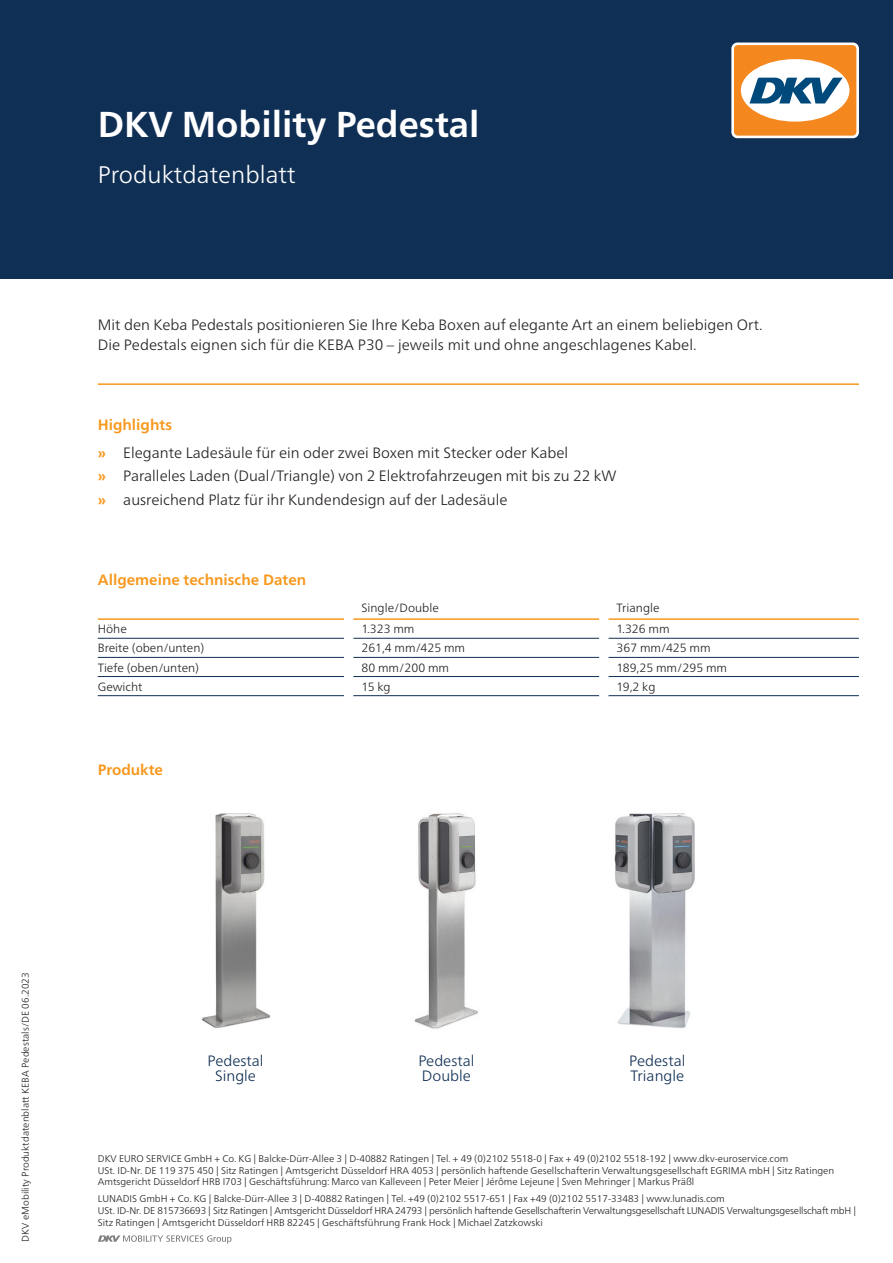
<style>
.page{position:relative;width:893px;height:1263px;background:#fff}
.page>*{position:absolute;margin:0;border:0;box-sizing:border-box;transform-origin:0 0}
.t1{font:700 36px "Frutiger Neue LTW1 G";color:#fff}
.t2{font:300 24px "Frutiger Neue LTW1 G";color:#fff}
._2_AGB_HL_6_5_pt___6{font:300 15px/19.5px "Frutiger Neue LTW1 G";color:#231f20}
._2_AGB_HL_6_5_pt___6-2{font:300 15px/15px "Frutiger Neue LTW1 G";color:#102f54}
._2_AGB_HL_6_5_pt___6-3{font:700 15px "Frutiger Neue LTW1 G";color:#f7981d}
._2_AGB_HL_6_5_pt___6-4{font:300 12px "Frutiger Neue LTW1 G";color:#231f20}
.t3{font:300 9.75px/11.7px "Frutiger Neue LTW1 G";color:#231f20}
.s1{font-weight:700;color:#f7981d}
</style>
<div class="page">
<hr style="left:98px;top:383px;width:761px;height:2px;background:#f7981d">
<hr style="left:98px;top:618px;width:246px;height:2px;background:#f7981d">
<hr style="left:353px;top:618px;width:246px;height:2px;background:#f7981d">
<hr style="left:608px;top:618px;width:251px;height:2px;background:#f7981d">
<hr style="left:98px;top:638px;width:246px;height:1px;background:#102f54">
<hr style="left:353px;top:638px;width:246px;height:1px;background:#102f54">
<hr style="left:608px;top:638px;width:251px;height:1px;background:#102f54">
<hr style="left:98px;top:657px;width:246px;height:1px;background:#102f54">
<hr style="left:353px;top:657px;width:246px;height:1px;background:#102f54">
<hr style="left:608px;top:657px;width:251px;height:1px;background:#102f54">
<hr style="left:98px;top:676px;width:246px;height:1px;background:#102f54">
<hr style="left:353px;top:676px;width:246px;height:1px;background:#102f54">
<hr style="left:608px;top:676px;width:251px;height:1px;background:#102f54">
<hr style="left:98px;top:695px;width:246px;height:1px;background:#102f54">
<hr style="left:353px;top:695px;width:246px;height:1px;background:#102f54">
<hr style="left:608px;top:695px;width:251px;height:1px;background:#102f54">
<img style="left:614px;top:813px;width:81px;height:216px">
<img style="left:202px;top:813px;width:69px;height:215px">
<img style="left:414px;top:813px;width:64px;height:216px">
<div style="left:0;top:0;width:893px;height:279px;background:#102f54"></div>
<svg style="left:98px;top:1235px;width:133px;height:9px"></svg>
<div style="left:731px;top:43px;width:128px;height:95px;background:linear-gradient(to bottom,#fffefe,#fefefe);border-radius:6px"></div>
<div style="left:734px;top:45px;width:122px;height:91px;background:#f5871f;border-radius:4px"></div>
<div style="left:741px;top:59px;width:108px;height:63px;background:#fff;border-radius:50%"></div>
<svg style="left:749px;top:78px;width:94px;height:25px"></svg>
<h1 class="t1" style="left:98px;top:104px;width:383px">DKV Mobility Pedestal</h1>
<h2 class="t2" style="left:98px;top:160px;width:200px">Produktdatenblatt</h2>
<p class="_2_AGB_HL_6_5_pt___6" style="left:98px;top:315px;width:666px">Mit den Keba Pedestals positionieren Sie Ihre Keba Boxen auf elegante Art an einem beliebigen Ort.<br>Die Pedestals eignen sich für die KEBA P30 – jeweils mit und ohne angeschlagenes Kabel.</p>
<p class="_2_AGB_HL_6_5_pt___6-3" style="left:98px;top:415px;width:76px">Highlights</p>
<p class="_2_AGB_HL_6_5_pt___6" style="left:98px;top:442px;width:472px"><span class="s1">»</span> Elegante Ladesäule für ein oder zwei Boxen mit Stecker oder Kabel</p>
<p class="_2_AGB_HL_6_5_pt___6" style="left:98px;top:466px;width:520px"><span class="s1">»</span> Paralleles Laden (Dual/Triangle) von 2 Elektrofahrzeugen mit bis zu 22 kW</p>
<p class="_2_AGB_HL_6_5_pt___6" style="left:98px;top:490px;width:411px"><span class="s1">»</span> ausreichend Platz für ihr Kundendesign auf der Ladesäule</p>
<p class="_2_AGB_HL_6_5_pt___6-3" style="left:98px;top:571px;width:210px">Allgemeine technische Daten</p>
<p class="_2_AGB_HL_6_5_pt___6-4" style="left:361px;top:600px;width:79px">Single/Double</p>
<p class="_2_AGB_HL_6_5_pt___6-4" style="left:617px;top:600px;width:44px">Triangle</p>
<p class="_2_AGB_HL_6_5_pt___6-4" style="left:98px;top:622px;width:31px">Höhe</p>
<p class="_2_AGB_HL_6_5_pt___6-4" style="left:361px;top:622px;width:55px">1.323 mm</p>
<p class="_2_AGB_HL_6_5_pt___6-4" style="left:617px;top:622px;width:55px">1.326 mm</p>
<p class="_2_AGB_HL_6_5_pt___6-4" style="left:98px;top:641px;width:108px">Breite (oben/unten)</p>
<p class="_2_AGB_HL_6_5_pt___6-4" style="left:361px;top:641px;width:105px">261,4 mm/425 mm</p>
<p class="_2_AGB_HL_6_5_pt___6-4" style="left:617px;top:641px;width:96px">367 mm/425 mm</p>
<p class="_2_AGB_HL_6_5_pt___6-4" style="left:98px;top:660px;width:103px">Tiefe (oben/unten)</p>
<p class="_2_AGB_HL_6_5_pt___6-4" style="left:361px;top:660px;width:89px">80 mm/200 mm</p>
<p class="_2_AGB_HL_6_5_pt___6-4" style="left:617px;top:660px;width:112px">189,25 mm/295 mm</p>
<p class="_2_AGB_HL_6_5_pt___6-4" style="left:98px;top:679px;width:46px">Gewicht</p>
<p class="_2_AGB_HL_6_5_pt___6-4" style="left:361px;top:679px;width:31px">15 kg</p>
<p class="_2_AGB_HL_6_5_pt___6-4" style="left:617px;top:679px;width:40px">19,2 kg</p>
<p class="_2_AGB_HL_6_5_pt___6-3" style="left:98px;top:761px;width:67px">Produkte</p>
<p class="t3" style="left:19px;top:1242px;width:271px;rotate:-90deg">DKV eMobility Produktdatenblatt KEBA Pedestals/DE 06.2023</p>
<p class="_2_AGB_HL_6_5_pt___6-2" style="left:207px;top:1053px;width:58px;text-align:center">Pedestal<br>Single</p>
<p class="_2_AGB_HL_6_5_pt___6-2" style="left:418px;top:1053px;width:58px">Pedestal<br>Double</p>
<p class="_2_AGB_HL_6_5_pt___6-2" style="left:629px;top:1053px;width:58px">Pedestal<br>Triangle</p>
<p class="t3" style="left:98px;top:1152px;width:738px">DKV EURO SERVICE GmbH + Co. KG | Balcke-Dürr-Allee 3 | D-40882 Ratingen | Tel. + 49 (0)2102 5518-0 | Fax + 49 (0)2102 5518-192 | www.dkv-euroservice.com<br>USt. ID-Nr. DE 119 375 450 | Sitz Ratingen | Amtsgericht Düsseldorf HRA 4053 | persönlich haftende Gesellschafterin Verwaltungsgesellschaft EGRIMA mbH | Sitz Ratingen<br>Amtsgericht Düsseldorf HRB I703 | Geschäftsführung: Marco van Kalleveen | Peter Meier | Jérôme Lejeune | Sven Mehringer | Markus Präßl</p>
<p class="t3" style="left:98px;top:1193px;width:760px">LUNADIS GmbH + Co. KG | Balcke-Dürr-Allee 3 | D-40882 Ratingen | Tel. +49 (0)2102 5517-651 | Fax +49 (0)2102 5517-33483 | www.lunadis.com<br>USt. ID-Nr. DE 815736693 | Sitz Ratingen | Amtsgericht Düsseldorf HRA 24793 | persönlich haftende Gesellschafterin Verwaltungsgesellschaft LUNADIS Verwaltungsgesellschaft mbH |<br>Sitz Ratingen | Amtsgericht Düsseldorf HRB 82245 | Geschäftsführung Frank Hock | Michael Zatzkowski</p>
</div>
